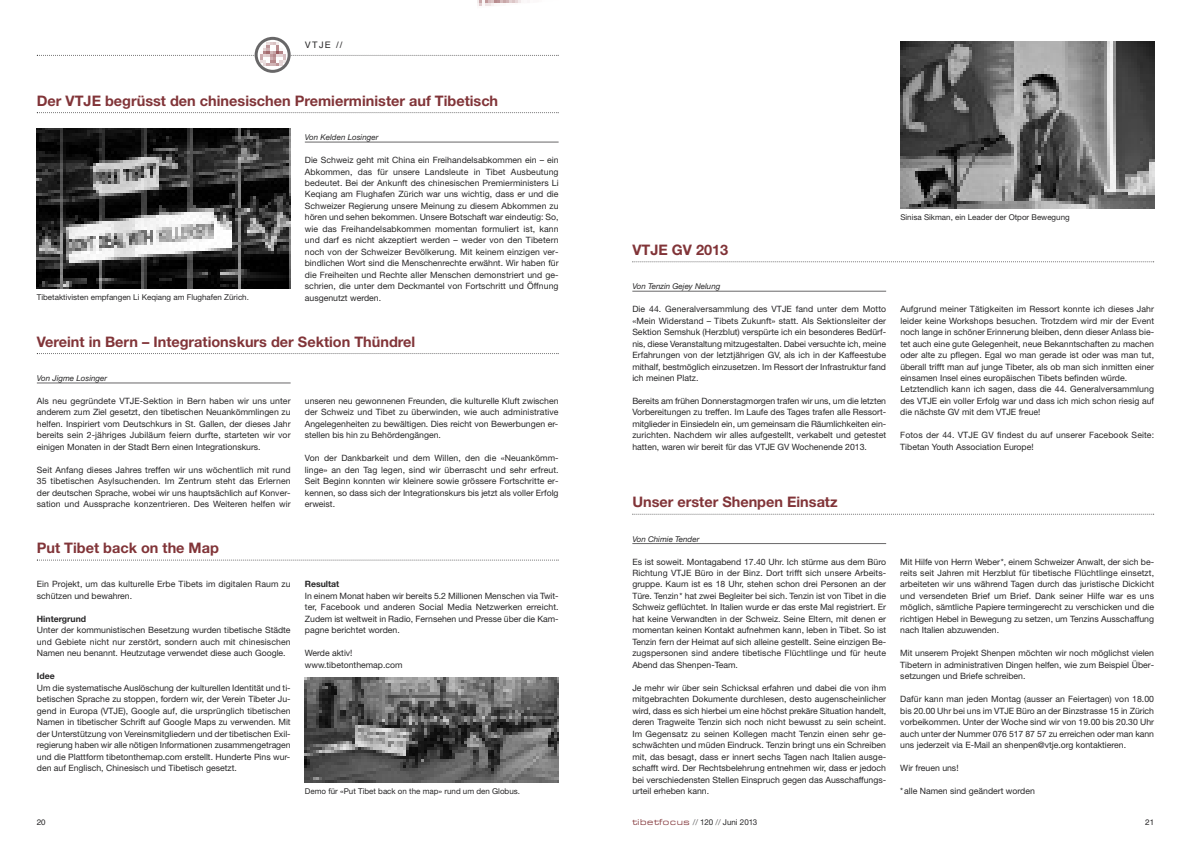
<style>
.page{position:relative;width:1191px;height:842px;background:#fff}
.page>*{position:absolute;margin:0;border:0;box-sizing:border-box;transform-origin:0 0}
.t1{font:700 14.5px "Helvetica Neue";color:#813438}
.t2{font:9px "Helvetica";color:#272627}
.t3{font:8.7px/11.5px "Helvetica Neue";color:#272627;text-align:justify}
.t4{font:700 8.7px "Helvetica Neue";color:#272627}
.t5{font:8px "Helvetica Neue";color:#272627}
.t6{font:italic 8px "Helvetica Neue";color:#272627}
.t7{font:8px "Helvetica";color:#272627}
.s1{font-family:"Eurostile BQ";font-stretch:expanded;font-size:8.5px;color:#813438}
.s2{color:#686768}
</style>
<div class="page">
<svg style="left:37px;top:37px;width:521px;height:36px"></svg>
<svg style="left:632px;top:514px;width:522px;height:1px"></svg>
<hr style="left:632px;top:543px;width:254px;height:1px;background:#686768">
<svg style="left:632px;top:261px;width:522px;height:1px"></svg>
<hr style="left:632px;top:291px;width:254px;height:1px;background:#686768">
<svg style="left:37px;top:353px;width:521px;height:1px"></svg>
<hr style="left:37px;top:383px;width:254px;height:1px;background:#686768">
<img style="left:900px;top:42px;width:254px;height:167px">
<svg style="left:37px;top:112px;width:521px;height:1px"></svg>
<hr style="left:305px;top:142px;width:253px;height:1px;background:#686768">
<img style="left:37px;top:128px;width:254px;height:161px">
<img style="left:477px;top:0;width:44px;height:6px">
<svg style="left:37px;top:560px;width:521px;height:1px"></svg>
<img style="left:305px;top:677px;width:253px;height:105px">
<p class="t2" style="left:305px;top:40px;width:39px">VTJE //</p>
<h1 class="t1" style="left:37px;top:92px;width:463px">Der VTJE begrüsst den chinesischen Premierminister auf Tibetisch</h1>
<p class="t6" style="left:305px;top:132px;width:75px">Von Kelden Losinger</p>
<p class="t3" style="left:305px;top:155px;width:255px">Die Schweiz geht mit China ein Freihandelsabkommen ein – ein Abkommen, das für unsere Landsleute in Tibet Ausbeutung bedeutet. Bei der Ankunft des chinesischen Premierministers Li Keqiang am Flughafen Zürich war uns wichtig, dass er und die Schweizer Regierung unsere Meinung zu diesem Abkommen zu hören und sehen bekommen. Unsere Botschaft war eindeutig: So, wie das Freihandelsabkommen momentan formuliert ist, kann und darf es nicht akzeptiert werden – weder von den Tibetern noch von der Schweizer Bevölkerung. Mit keinem einzigen ver&shy;bindlichen Wort sind die Menschenrechte erwähnt. Wir haben für die Freiheiten und Rechte aller Menschen demonstriert und ge&shy;schrien, die unter dem Deckmantel von Fortschritt und Öffnung</p>
<p class="t5" style="left:37px;top:294px;width:214px">Tibetaktivisten empfangen Li Keqiang am Flughafen Zürich.</p>
<p class="t3" style="left:305px;top:293px;width:78px">ausgenutzt werden.</p>
<h1 class="t1" style="left:37px;top:332px;width:380px">Vereint in Bern – Integrationskurs der Sektion Thündrel</h1>
<p class="t6" style="left:37px;top:373px;width:72px">Von Jigme Losinger</p>
<p class="t3" style="left:37px;top:396px;width:255px">Als neu gegründete VTJE-Sektion in Bern haben wir uns unter anderem zum Ziel gesetzt, den tibetischen Neuankömmlingen zu helfen. Inspiriert vom Deutschkurs in St. Gallen, der dieses Jahr bereits sein 2-jähriges Jubiläum feiern durfte, starteten wir vor einigen Monaten in der Stadt Bern einen Integrationskurs.</p>
<p class="t3" style="left:37px;top:465px;width:255px">Seit Anfang dieses Jahres treffen wir uns wöchentlich mit rund 35 tibetischen Asylsuchenden. Im Zentrum steht das Erlernen der deutschen Sprache, wobei wir uns hauptsächlich auf Konver&shy;sation und Aussprache konzentrieren. Des Weiteren helfen wir</p>
<p class="t3" style="left:305px;top:396px;width:255px">unseren neu gewonnenen Freunden, die kulturelle Kluft zwischen der Schweiz und Tibet zu überwinden, wie auch administrative Angelegenheiten zu bewältigen. Dies reicht von Bewerbungen er&shy;stellen bis hin zu Behördengängen.</p>
<p class="t3" style="left:305px;top:453px;width:255px">Von der Dankbarkeit und dem Willen, den die «Neuankömm&shy;linge» an den Tag legen, sind wir überrascht und sehr erfreut.<br>Seit Beginn konnten wir kleinere sowie grössere Fortschritte er&shy;kennen, so dass sich der Integrationskurs bis jetzt als voller Erfolg erweist.</p>
<h1 class="t1" style="left:37px;top:539px;width:184px">Put Tibet back on the Map</h1>
<p class="t3" style="left:37px;top:579px;width:255px">Ein Projekt, um das kulturelle Erbe Tibets im digitalen Raum zu schützen und bewahren.</p>
<p class="t4" style="left:37px;top:613px;width:51px">Hintergrund</p>
<p class="t3" style="left:37px;top:625px;width:255px">Unter der kommunistischen Besetzung wurden tibetische Städte und Gebiete nicht nur zerstört, sondern auch mit chinesischen Namen neu benannt. Heutzutage verwendet diese auch Google.</p>
<p class="t4" style="left:37px;top:671px;width:19px">Idee</p>
<p class="t3" style="left:37px;top:683px;width:255px">Um die systematische Auslöschung der kulturellen Identität und ti&shy;betischen Sprache zu stoppen, fordern wir, der Verein Tibeter Ju&shy;gend in Europa (VTJE), Google auf, die ursprünglich tibetischen Namen in tibetischer Schrift auf Google Maps zu verwenden. Mit der Unterstützung von Vereinsmitgliedern und der tibetischen Exil&shy;regierung haben wir alle nötigen Informationen zusammengetragen und die Plattform tibetonthemap.com erstellt. Hunderte Pins wur&shy;den auf Englisch, Chinesisch und Tibetisch gesetzt.</p>
<p class="t4" style="left:305px;top:579px;width:36px">Resultat</p>
<p class="t3" style="left:305px;top:591px;width:255px">In einem Monat haben wir bereits 5.2 Millionen Menschen via Twit&shy;ter, Facebook und anderen Social Media Netzwerken erreicht.<br>Zudem ist weltweit in Radio, Fernsehen und Presse über die Kam&shy;pagne berichtet worden.</p>
<p class="t3" style="left:305px;top:648px;width:99px">Werde aktiv! www.tibetonthemap.com</p>
<p class="t5" style="left:305px;top:788px;width:217px">Demo für «Put Tibet back on the map» rund um den Globus.</p>
<h1 class="t1" style="left:632px;top:241px;width:97px">VTJE GV 2013</h1>
<p class="t6" style="left:632px;top:282px;width:90px">Von Tenzin Gejey Nelung</p>
<p class="t3" style="left:632px;top:304px;width:255px">Die 44. Generalversammlung des VTJE fand unter dem Motto «Mein Widerstand – Tibets Zukunft» statt. Als Sektionsleiter der Sektion Semshuk (Herzblut) verspürte ich ein besonderes Bedürf&shy;nis, diese Veranstaltung mitzugestalten. Dabei versuchte ich, meine Erfahrungen von der letztjährigen GV, als ich in der Kaffeestube mithalf, bestmöglich einzusetzen. Im Ressort der Infrastruktur fand ich meinen Platz.</p>
<p class="t3" style="left:632px;top:396px;width:255px">Bereits am frühen Donnerstagmorgen trafen wir uns, um die letzten Vorbereitungen zu treffen. Im Laufe des Tages trafen alle Ressort&shy;mitglieder in Einsiedeln ein, um gemeinsam die Räumlichkeiten ein&shy;zurichten. Nachdem wir alles aufgestellt, verkabelt und getestet hatten, waren wir bereit für das VTJE GV Wochenende 2013.</p>
<p class="t5" style="left:900px;top:215px;width:171px">Sinisa Sikman, ein Leader der Otpor Bewegung</p>
<p class="t3" style="left:900px;top:304px;width:255px;text-align:left">Aufgrund meiner Tätigkeiten im Ressort konnte ich dieses Jahr leider keine Workshops besuchen. Trotzdem wird mir der Event noch lange in schöner Erinnerung bleiben, denn dieser Anlass bie&shy;tet auch eine gute Gelegenheit, neue Bekanntschaften zu machen oder alte zu pflegen. Egal wo man gerade ist oder was man tut, überall trifft man auf junge Tibeter, als ob man sich inmitten einer einsamen Insel eines europäischen Tibets befinden würde.<br>Letztendlich kann ich sagen, dass die 44. Generalversammlung des VTJE ein voller Erfolg war und dass ich mich schon riesig auf die nächste GV mit dem VTJE freue!</p>
<p class="t3" style="left:900px;top:430px;width:255px">Fotos der 44. VTJE GV findest du auf unserer Facebook Seite:<br>Tibetan Youth Association Europe!</p>
<h1 class="t1" style="left:632px;top:493px;width:207px">Unser erster Shenpen Einsatz</h1>
<p class="t6" style="left:632px;top:534px;width:68px">Von Chimie Tender</p>
<p class="t3" style="left:632px;top:556px;width:255px">Es ist soweit. Montagabend 17.40 Uhr. Ich stürme aus dem Büro Richtung VTJE Büro in der Binz. Dort trifft sich unsere Arbeits&shy;gruppe. Kaum ist es 18 Uhr, stehen schon drei Personen an der Türe. Tenzin* hat zwei Begleiter bei sich. Tenzin ist von Tibet in die Schweiz geflüchtet. In Italien wurde er das erste Mal registriert. Er hat keine Verwandten in der Schweiz. Seine Eltern, mit denen er momentan keinen Kontakt aufnehmen kann, leben in Tibet. So ist Tenzin fern der Heimat auf sich alleine gestellt. Seine einzigen Be&shy;zugspersonen sind andere tibetische Flüchtlinge und für heute Abend das Shenpen-Team.</p>
<p class="t3" style="left:632px;top:683px;width:255px">Je mehr wir über sein Schicksal erfahren und dabei die von ihm mitgebrachten Dokumente durchlesen, desto augenscheinlicher wird, dass es sich hierbei um eine höchst prekäre Situation handelt, deren Tragweite Tenzin sich noch nicht bewusst zu sein scheint.<br>Im Gegensatz zu seinen Kollegen macht Tenzin einen sehr ge&shy;schwächten und müden Eindruck. Tenzin bringt uns ein Schreiben mit, das besagt, dass er innert sechs Tagen nach Italien ausge&shy;schafft wird. Der Rechtsbelehrung entnehmen wir, dass er jedoch bei verschiedensten Stellen Einspruch gegen das Ausschaffungs&shy;urteil erheben kann.</p>
<p class="t3" style="left:900px;top:556px;width:255px">Mit Hilfe von Herrn Weber*, einem Schweizer Anwalt, der sich be&shy;reits seit Jahren mit Herzblut für tibetische Flüchtlinge einsetzt, arbeiteten wir uns während Tagen durch das juristische Dickicht und versendeten Brief um Brief. Dank seiner Hilfe war es uns möglich, sämtliche Papiere termingerecht zu verschicken und die richtigen Hebel in Bewegung zu setzen, um Tenzins Ausschaffung nach Italien abzuwenden.</p>
<p class="t3" style="left:900px;top:648px;width:255px">Mit unserem Projekt Shenpen möchten wir noch möglichst vielen Tibetern in administrativen Dingen helfen, wie zum Beispiel Über&shy;setzungen und Briefe schreiben.</p>
<p class="t3" style="left:900px;top:694px;width:255px">Dafür kann man jeden Montag (ausser an Feiertagen) von 18.00 bis 20.00 Uhr bei uns im VTJE Büro an der Binzstrasse 15 in Zürich vorbeikommen. Unter der Woche sind wir von 19.00 bis 20.30 Uhr auch unter der Nummer 076 517 87 57 zu erreichen oder man kann uns jederzeit via E-Mail an shenpen@vtje.org kontaktieren.</p>
<p class="t3" style="left:900px;top:763px;width:60px">Wir freuen uns!</p>
<p class="t3" style="left:900px;top:786px;width:136px">*alle Namen sind geändert worden</p>
<p class="t7" style="left:37px;top:818px;width:10px">20</p>
<p class="t5" style="left:632px;top:819px;width:126px"><span class="s1">tibetfocus</span> <span class="s2">//</span> 120 <span class="s2">//</span> Juni 2013</p>
<p class="t7" style="left:1145px;top:818px;width:10px">21</p>
</div>
